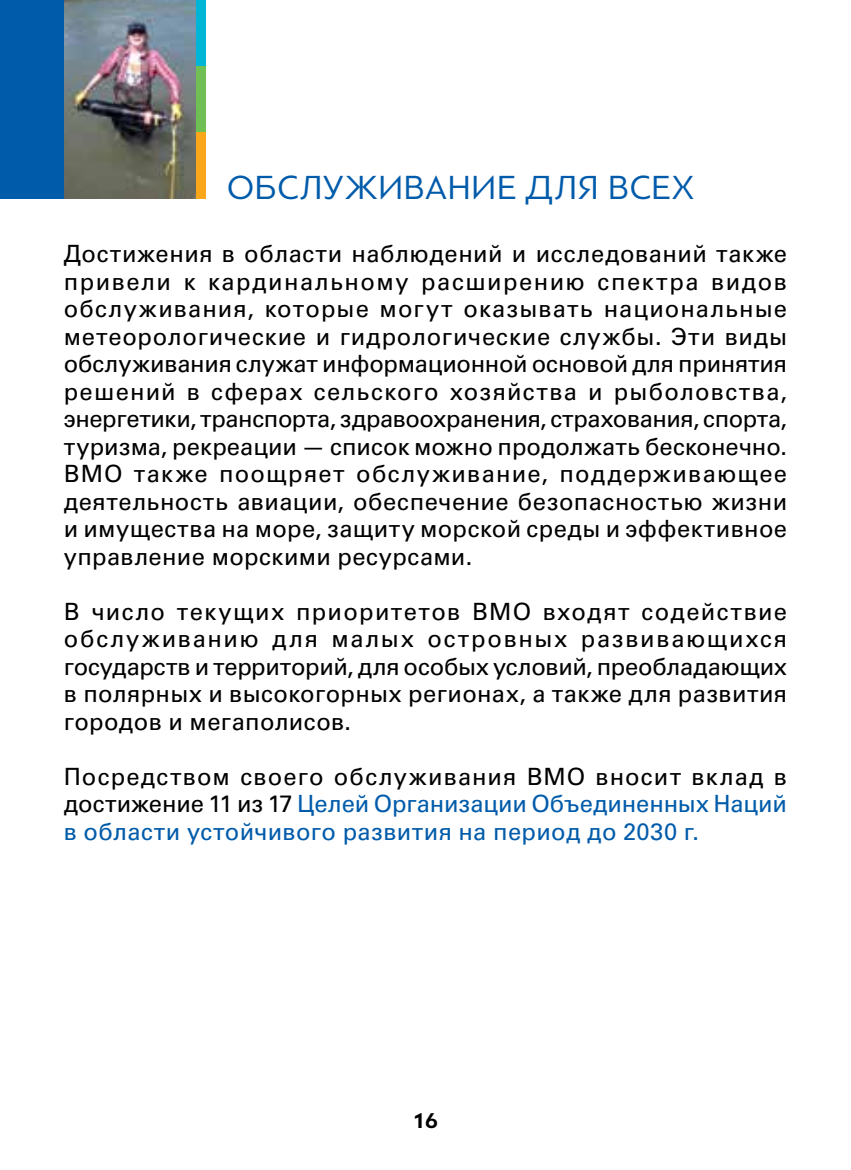
<style>
.page{position:relative;width:851px;height:1170px;background:#fff}
.page>*{position:absolute;margin:0;border:0;box-sizing:border-box;transform-origin:0 0}
.t1{font:35px "PF Bague Sans Pro";letter-spacing:.01em;color:#005baa}
.t2{font:23.75px/27.5px "Univers LTCYR 55 Roman";letter-spacing:.015em;color:#000;text-align:justify}
.t3{font:23.75px/27.5px "Univers LTCYR 55 Roman";letter-spacing:.01em;color:#005baa;text-align:justify}
.t4{font:700 22.5px "PF Bague Sans Pro";color:#000}
.s1{color:#000}
</style>
<div class="page">
<img style="left:64px;top:0;width:132px;height:198px">
<div style="left:0;top:0;width:64px;height:198px;background:#005baa"></div>
<div style="left:196px;top:0;width:10px;height:66px;background:#00b5d5"></div>
<div style="left:196px;top:66px;width:10px;height:66px;background:#70bf54"></div>
<div style="left:196px;top:132px;width:10px;height:66px;background:#faa61a"></div>
<h1 class="t1" style="left:227px;top:167px;width:468px">ОБСЛУЖИВАНИЕ ДЛЯ ВСЕХ</h1>
<p class="t2" style="left:64px;top:239px;width:724px">Достижения в области наблюдений и исследований также привели к кардинальному расширению спектра видов обслуживания, которые могут оказывать национальные метеорологические и гидрологические службы. Эти виды обслуживания служат информационной основой для принятия решений в сферах сельского хозяйства и рыболовства, энергетики, транспорта, здравоохранения, страхования, спорта, туризма, рекреации — список можно продолжать бесконечно.<br>ВМО также поощряет обслуживание, поддерживающее деятельность авиации, обеспечение безопасностью жизни и имущества на море, защиту морской среды и эффективное управление морскими ресурсами.</p>
<p class="t2" style="left:64px;top:596px;width:724px">В число текущих приоритетов ВМО входят содействие обслуживанию для малых островных развивающихся государств и территорий, для особых условий, преобладающих в полярных и высокогорных регионах, а также для развития городов и мегаполисов.</p>
<p class="t3" style="left:64px;top:761px;width:724px"><span class="s1">Посредством своего обслуживания ВМО вносит вклад в достижение 11 из 17</span> Целей Организации Объединенных Наций в области устойчивого развития на период до 2030 г.</p>
<p class="t4" style="left:413px;top:1107px;width:27px">16</p>
</div>
